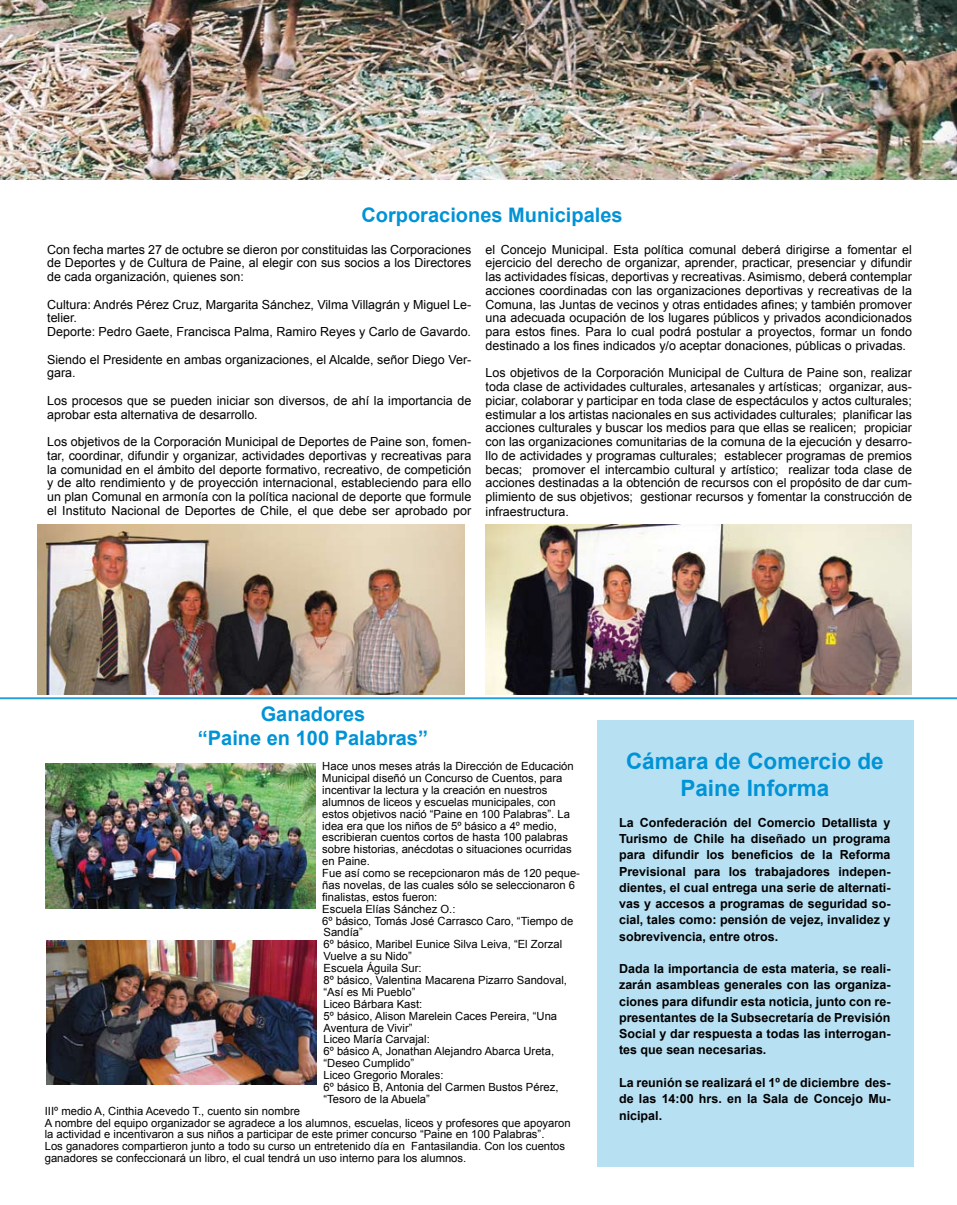
<style>
.page{position:relative;width:957px;height:1205px;background:#fff}
.page>*{position:absolute;margin:0;border:0;box-sizing:border-box;transform-origin:0 0}
.t1{font:700 22.5px/27px "Arial";color:#0093d6;text-align:center}
.t2{font:700 20px/24px "Arial";color:#0093d6;text-align:center}
.t3{font:12.5px/13.8px "Arial";color:#000;text-align:justify}
.t4{font:700 12.5px/16.2px "Arial";color:#000;text-align:justify}
.t5{font:11.25px/11.9px "Arial";color:#000}
</style>
<div class="page">
<div style="left:597px;top:720px;width:316px;height:446px;background:#b8e0f3"></div>
<img style="left:0;top:0;width:957px;height:180px">
<hr style="left:0;top:697px;width:957px;height:1px;background:#0093d6">
<hr style="left:0;top:698px;width:957px;height:1px;background:#0093d6">
<img style="left:38px;top:525px;width:426px;height:170px">
<img style="left:485px;top:524px;width:427px;height:170px">
<img style="left:46px;top:764px;width:269px;height:144px">
<img style="left:47px;top:940px;width:270px;height:144px">
<h2 class="t2" style="left:361px;top:203px;width:263px">Corporaciones Municipales</h2>
<p class="t3" style="left:47px;top:242px;width:426px">Con fecha martes 27 de octubre se dieron por constituidas las Corporaciones de Deportes y de Cultura de Paine, al elegir con sus socios a los Directores de cada organización, quienes son:</p>
<p class="t3" style="left:47px;top:297px;width:426px;text-align:left">Cultura: Andrés Pérez Cruz, Margarita Sánchez, Vilma Villagrán y Miguel Le&shy;telier.<br>Deporte: Pedro Gaete, Francisca Palma, Ramiro Reyes y Carlo de Gavardo.</p>
<p class="t3" style="left:47px;top:352px;width:426px">Siendo el Presidente en ambas organizaciones, el Alcalde, señor Diego Ver&shy;gara.</p>
<p class="t3" style="left:47px;top:394px;width:426px">Los procesos que se pueden iniciar son diversos, de ahí la importancia de aprobar esta alternativa de desarrollo.</p>
<p class="t3" style="left:47px;top:435px;width:426px">Los objetivos de la Corporación Municipal de Deportes de Paine son, fomen&shy;tar, coordinar, difundir y organizar, actividades deportivas y recreativas para la comunidad en el ámbito del deporte formativo, recreativo, de competición y de alto rendimiento y de proyección internacional, estableciendo para ello un plan Comunal en armonía con la política nacional de deporte que formule el Instituto Nacional de Deportes de Chile, el que debe ser aprobado por</p>
<p class="t3" style="left:485px;top:242px;width:428px">el Concejo Municipal. Esta política comunal deberá dirigirse a fomentar el ejercicio del derecho de organizar, aprender, practicar, presenciar y difundir las actividades físicas, deportivas y recreativas. Asimismo, deberá contemplar acciones coordinadas con las organizaciones deportivas y recreativas de la Comuna, las Juntas de vecinos y otras entidades afines; y también promover una adecuada ocupación de los lugares públicos y privados acondicionados para estos fines. Para lo cual podrá postular a proyectos, formar un fondo destinado a los fines indicados y/o aceptar donaciones, públicas o privadas.</p>
<p class="t3" style="left:485px;top:366px;width:428px">Los objetivos de la Corporación Municipal de Cultura de Paine son, realizar toda clase de actividades culturales, artesanales y artísticas; organizar, aus&shy;piciar, colaborar y participar en toda clase de espectáculos y actos culturales; estimular a los artistas nacionales en sus actividades culturales; planificar las acciones culturales y buscar los medios para que ellas se realicen; propiciar con las organizaciones comunitarias de la comuna de la ejecución y desarro&shy;llo de actividades y programas culturales; establecer programas de premios becas; promover el intercambio cultural y artístico; realizar toda clase de acciones destinadas a la obtención de recursos con el propósito de dar cum&shy;plimiento de sus objetivos; gestionar recursos y fomentar la construcción de</p>
<p class="t3" style="left:485px;top:505px;width:85px">infraestructura.</p>
<h2 class="t2" style="left:198px;top:702px;width:232px">Ganadores<br>“Paine en 100 Palabras”</h2>
<p class="t5" style="left:322px;top:760px;width:259px">Hace unos meses atrás la Dirección de Educación Municipal diseñó un Concurso de Cuentos, para incentivar la lectura y la creación en nuestros alumnos de liceos y escuelas municipales, con estos objetivos nació “Paine en 100 Palabras”. La idea era que los niños de 5º básico a 4º medio, escribieran cuentos cortos de hasta 100 palabras sobre historias, anécdotas o situaciones ocurridas en Paine.<br>Fue así como se recepcionaron más de 120 peque&shy;ñas novelas, de las cuales sólo se seleccionaron 6 finalistas, estos fueron:<br>Escuela Elías Sánchez O.:<br>6º básico, Tomás José Carrasco Caro, “Tiempo de Sandía”<br>6º básico, Maribel Eunice Silva Leiva, “El Zorzal Vuelve a su Nido”<br>Escuela Águila Sur:<br>8º básico, Valentina Macarena Pizarro Sandoval, “Así es Mi Pueblo”<br>Liceo Bárbara Kast:<br>5º básico, Alison Marelein Caces Pereira, “Una Aventura de Vivir”<br>Liceo María Carvajal:<br>6º básico A, Jonathan Alejandro Abarca Ureta, “Deseo Cumplido”<br>Liceo Gregorio Morales:<br>6º básico B, Antonia del Carmen Bustos Pérez, “Tesoro de la Abuela”</p>
<p class="t5" style="left:45px;top:1105px;width:527px">IIIº medio A, Cinthia Acevedo T., cuento sin nombre<br>A nombre del equipo organizador se agradece a los alumnos, escuelas, liceos y profesores que apoyaron la actividad e incentivaron a sus niños a participar de este primer concurso “Paine en 100 Palabras”.<br>Los ganadores compartieron junto a todo su curso un entretenido día en Fantasilandia. Con los cuentos ganadores se confeccionará un libro, el cual tendrá un uso interno para los alumnos.</p>
<h1 class="t1" style="left:626px;top:748px;width:259px">Cámara de Comercio de<br>Paine Informa</h1>
<p class="t4" style="left:619px;top:815px;width:273px">La Confederación del Comercio Detallista y Turismo de Chile ha diseñado un programa para difundir los beneficios de la Reforma Previsional para los trabajadores indepen&shy;dientes, el cual entrega una serie de alternati&shy;vas y accesos a programas de seguridad so&shy;cial, tales como: pensión de vejez, invalidez y sobrevivencia, entre otros.</p>
<p class="t4" style="left:619px;top:961px;width:273px">Dada la importancia de esta materia, se reali&shy;zarán asambleas generales con las organiza&shy;ciones para difundir esta noticia, junto con re&shy;presentantes de la Subsecretaría de Previsión Social y dar respuesta a todas las interrogan&shy;tes que sean necesarias.</p>
<p class="t4" style="left:619px;top:1075px;width:273px">La reunión se realizará el 1º de diciembre des&shy;de las 14:00 hrs. en la Sala de Concejo Mu&shy;nicipal.</p>
</div>
